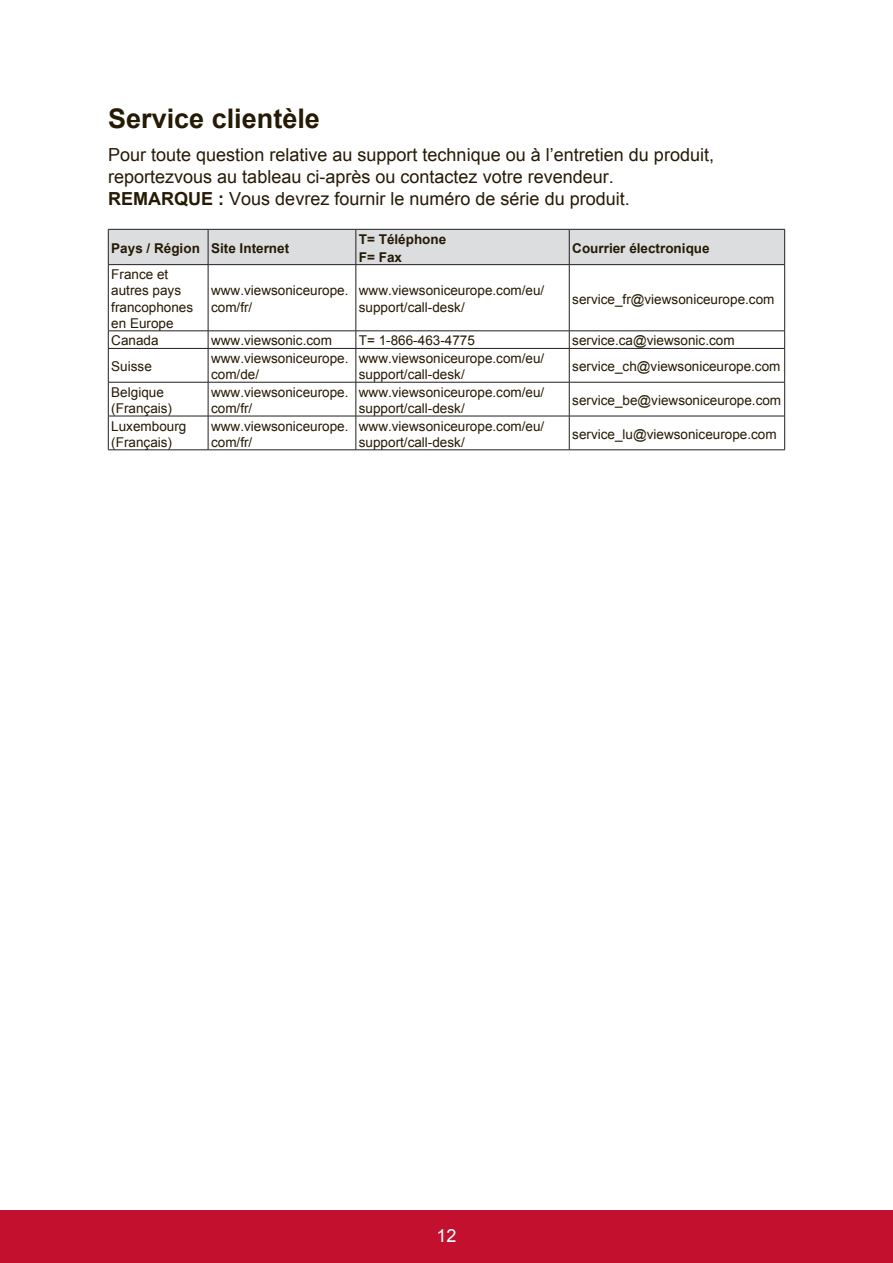
<style>
.page{position:relative;width:893px;height:1263px;background:#fff}
.page>*{position:absolute;margin:0;border:0;box-sizing:border-box;transform-origin:0 0}
.t1{font:700 27px "Arial";color:#251a05}
.t2{font:18px/21.6px "Arial";color:#251a05}
.t3{font:18px "Arial";color:#fff}
.t4{font:13.5px/16.2px "Arial";color:#251a05}
.t5{font:700 13.5px/17.7px "Arial";color:#251a05}
.s1{font-weight:700}
</style>
<div class="page">
<div style="left:0;top:1210px;width:892px;height:53px;background:#c3102f"></div>
<div style="left:109px;top:230px;width:675px;height:34px;background:#dcdddf"></div>
<hr style="left:108px;top:229px;width:100px;height:1px;background:#231f20">
<hr style="left:108px;top:229px;width:1px;height:35px;background:#231f20">
<hr style="left:208px;top:229px;width:148px;height:1px;background:#231f20">
<hr style="left:208px;top:229px;width:1px;height:35px;background:#231f20">
<hr style="left:356px;top:229px;width:213px;height:1px;background:#231f20">
<hr style="left:355px;top:229px;width:1px;height:35px;background:#231f20">
<hr style="left:569px;top:229px;width:215px;height:1px;background:#231f20">
<hr style="left:568px;top:229px;width:1px;height:35px;background:#231f20">
<hr style="left:784px;top:229px;width:1px;height:35px;background:#231f20">
<hr style="left:108px;top:264px;width:100px;height:1px;background:#231f20">
<hr style="left:108px;top:265px;width:1px;height:66px;background:#231f20">
<hr style="left:208px;top:264px;width:148px;height:1px;background:#231f20">
<hr style="left:208px;top:265px;width:1px;height:66px;background:#231f20">
<hr style="left:356px;top:264px;width:213px;height:1px;background:#231f20">
<hr style="left:355px;top:265px;width:1px;height:66px;background:#231f20">
<hr style="left:569px;top:264px;width:215px;height:1px;background:#231f20">
<hr style="left:568px;top:265px;width:1px;height:66px;background:#231f20">
<hr style="left:784px;top:265px;width:1px;height:66px;background:#231f20">
<hr style="left:108px;top:330px;width:100px;height:1px;background:#231f20">
<svg style="left:108px;top:331px;width:1px;height:17px"></svg>
<hr style="left:208px;top:330px;width:148px;height:1px;background:#231f20">
<svg style="left:208px;top:331px;width:1px;height:17px"></svg>
<hr style="left:356px;top:330px;width:213px;height:1px;background:#231f20">
<svg style="left:355px;top:331px;width:1px;height:17px"></svg>
<hr style="left:569px;top:330px;width:215px;height:1px;background:#231f20">
<svg style="left:568px;top:331px;width:1px;height:17px"></svg>
<svg style="left:784px;top:331px;width:1px;height:17px"></svg>
<hr style="left:108px;top:348px;width:100px;height:1px;background:#231f20">
<hr style="left:108px;top:348px;width:1px;height:34px;background:#231f20">
<hr style="left:208px;top:348px;width:148px;height:1px;background:#231f20">
<hr style="left:208px;top:348px;width:1px;height:34px;background:#231f20">
<hr style="left:356px;top:348px;width:213px;height:1px;background:#231f20">
<hr style="left:355px;top:348px;width:1px;height:34px;background:#231f20">
<hr style="left:569px;top:348px;width:215px;height:1px;background:#231f20">
<hr style="left:568px;top:348px;width:1px;height:34px;background:#231f20">
<hr style="left:784px;top:348px;width:1px;height:34px;background:#231f20">
<hr style="left:108px;top:382px;width:100px;height:1px;background:#231f20">
<hr style="left:108px;top:382px;width:1px;height:34px;background:#231f20">
<hr style="left:208px;top:382px;width:148px;height:1px;background:#231f20">
<hr style="left:208px;top:382px;width:1px;height:34px;background:#231f20">
<hr style="left:356px;top:382px;width:213px;height:1px;background:#231f20">
<hr style="left:355px;top:382px;width:1px;height:34px;background:#231f20">
<hr style="left:569px;top:382px;width:215px;height:1px;background:#231f20">
<hr style="left:568px;top:382px;width:1px;height:34px;background:#231f20">
<hr style="left:784px;top:382px;width:1px;height:34px;background:#231f20">
<hr style="left:108px;top:416px;width:100px;height:1px;background:#231f20">
<hr style="left:108px;top:416px;width:1px;height:33px;background:#231f20">
<hr style="left:108px;top:449px;width:100px;height:1px;background:#231f20">
<hr style="left:208px;top:416px;width:148px;height:1px;background:#231f20">
<hr style="left:208px;top:416px;width:1px;height:33px;background:#231f20">
<hr style="left:208px;top:449px;width:148px;height:1px;background:#231f20">
<hr style="left:356px;top:416px;width:213px;height:1px;background:#231f20">
<hr style="left:355px;top:416px;width:1px;height:33px;background:#231f20">
<hr style="left:356px;top:449px;width:213px;height:1px;background:#231f20">
<hr style="left:569px;top:416px;width:215px;height:1px;background:#231f20">
<hr style="left:568px;top:416px;width:1px;height:33px;background:#231f20">
<hr style="left:784px;top:416px;width:1px;height:33px;background:#231f20">
<hr style="left:569px;top:449px;width:215px;height:1px;background:#231f20">
<h1 class="t1" style="left:108px;top:100px;width:213px">Service clientèle</h1>
<h2 class="t2" style="left:108px;top:144px;width:607px">Pour toute question relative au support technique ou à l’entretien du produit, reportezvous au tableau ci-après ou contactez votre revendeur.<br><span class="s1">REMARQUE :</span> Vous devrez fournir le numéro de série du produit.</h2>
<p class="t5" style="left:111px;top:239px;width:179px">Pays / Région Site Internet</p>
<p class="t5" style="left:358px;top:231px;width:89px">T= Téléphone<br>F= Fax</p>
<p class="t5" style="left:572px;top:239px;width:139px">Courrier électronique</p>
<p class="t4" style="left:111px;top:266px;width:83px">France et autres pays francophones en Europe</p>
<p class="t4" style="left:211px;top:283px;width:139px">www.viewsoniceurope. com/fr/</p>
<p class="t4" style="left:358px;top:283px;width:187px">www.viewsoniceurope.com/eu/ support/call-desk/</p>
<p class="t4" style="left:572px;top:291px;width:204px">service_fr@viewsoniceurope.com</p>
<p class="t4" style="left:111px;top:333px;width:49px">Canada</p>
<p class="t4" style="left:211px;top:333px;width:122px">www.viewsonic.com</p>
<p class="t4" style="left:358px;top:333px;width:117px">T= 1-866-463-4775</p>
<p class="t4" style="left:572px;top:333px;width:164px">service.ca@viewsonic.com</p>
<p class="t4" style="left:111px;top:358px;width:42px">Suisse</p>
<p class="t4" style="left:211px;top:350px;width:139px">www.viewsoniceurope. com/de/</p>
<p class="t4" style="left:358px;top:350px;width:187px">www.viewsoniceurope.com/eu/ support/call-desk/</p>
<p class="t4" style="left:572px;top:358px;width:210px">service_ch@viewsoniceurope.com</p>
<p class="t4" style="left:111px;top:384px;width:62px">Belgique (Français)</p>
<p class="t4" style="left:211px;top:384px;width:139px">www.viewsoniceurope. com/fr/</p>
<p class="t4" style="left:358px;top:384px;width:187px">www.viewsoniceurope.com/eu/ support/call-desk/</p>
<p class="t4" style="left:572px;top:392px;width:210px">service_be@viewsoniceurope.com</p>
<p class="t4" style="left:111px;top:418px;width:77px">Luxembourg (Français)</p>
<p class="t4" style="left:211px;top:418px;width:139px">www.viewsoniceurope. com/fr/</p>
<p class="t4" style="left:358px;top:418px;width:187px">www.viewsoniceurope.com/eu/ support/call-desk/</p>
<p class="t4" style="left:572px;top:426px;width:206px">service_lu@viewsoniceurope.com</p>
<h2 class="t3" style="left:436px;top:1223px;width:22px">12</h2>
</div>
